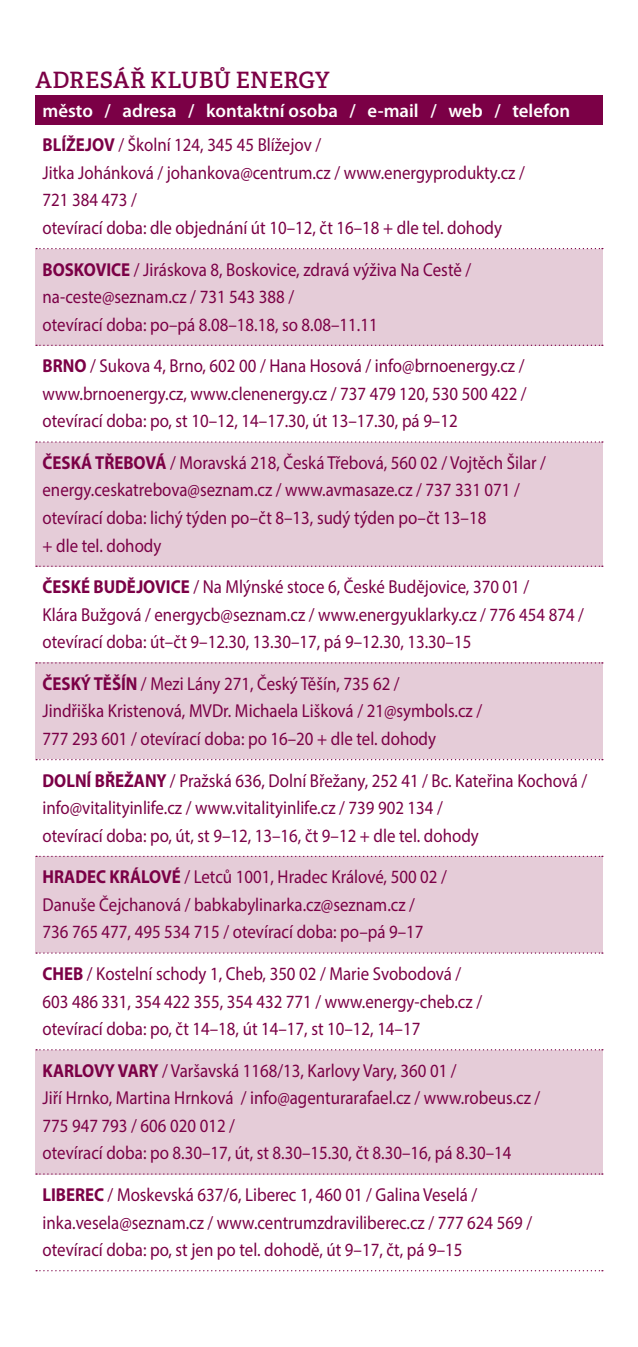
<style>
.page{position:relative;width:638px;height:1347px;background:#fff}
.page>*{position:absolute;margin:0;border:0;box-sizing:border-box;transform-origin:0 0}
.t1{font:600 22.5px "Adelle";letter-spacing:.005em;color:#7b0046}
.t2{font:18.75px/27.5px "Myriad Pro";color:#7b0046;scale:.9 1}
.t3{font:600 18.75px/34.5px "Myriad Pro";color:#fff}
.s1{font-weight:700;color:#7b0046}
.s2{font-weight:400;color:#7b0046}
.s3{font-weight:700}
</style>
<div class="page">
<div style="left:35px;top:95px;width:567px;height:30px;background:#7b0046"></div>
<div style="left:35px;top:249px;width:567px;height:96px;background:#e5ccd8"></div>
<div style="left:35px;top:442px;width:567px;height:124px;background:#e5ccd8"></div>
<div style="left:35px;top:662px;width:567px;height:97px;background:#e5ccd8"></div>
<div style="left:35px;top:856px;width:567px;height:96px;background:#e5ccd8"></div>
<div style="left:35px;top:1050px;width:567px;height:124px;background:#e5ccd8"></div>
<svg style="left:36px;top:248px;width:567px;height:1px"></svg>
<svg style="left:36px;top:345px;width:567px;height:1px"></svg>
<svg style="left:36px;top:441px;width:567px;height:1px"></svg>
<svg style="left:36px;top:565px;width:567px;height:2px"></svg>
<svg style="left:36px;top:662px;width:567px;height:1px"></svg>
<svg style="left:36px;top:759px;width:567px;height:1px"></svg>
<svg style="left:36px;top:855px;width:567px;height:2px"></svg>
<svg style="left:36px;top:952px;width:567px;height:1px"></svg>
<svg style="left:36px;top:1049px;width:567px;height:1px"></svg>
<svg style="left:36px;top:1173px;width:567px;height:1px"></svg>
<svg style="left:36px;top:1270px;width:567px;height:1px"></svg>
<p class="t1" style="left:35px;top:66px;width:296px">ADRESÁŘ KLUBŮ ENERGY</p>
<p class="t3" style="left:43px;top:93px;width:529px">město / adresa / kontaktní osoba / e-mail / web / telefon<br><span class="s1">BLÍŽEJOV</span> <span class="s2">/ Školní 124, 345 45 Blížejov /</span></p>
<p class="t2" style="left:43px;top:158px;width:537px">Jitka Johánková / johankova@centrum.cz / www.energyprodukty.cz /<br>721 384 473 /<br>otevírací doba: dle objednání út 10–12, čt 16–18 + dle tel. dohody</p>
<p class="t2" style="left:43px;top:255px;width:478px"><span class="s3">BOSKOVICE</span> / Jiráskova 8, Boskovice, zdravá výživa Na Cestě / na-ceste@seznam.cz / 731 543 388 /<br>otevírací doba: po–pá 8.08–18.18, so 8.08–11.11</p>
<p class="t2" style="left:43px;top:352px;width:539px;text-align:justify"><span class="s3">BRNO</span> / Sukova 4, Brno, 602 00 / Hana Hosová / info@brnoenergy.cz / www.brnoenergy.cz, www.clenenergy.cz / 737 479 120, 530 500 422 / otevírací doba: po, st 10–12, 14–17.30, út 13–17.30, pá 9–12</p>
<p class="t2" style="left:43px;top:448px;width:561px"><span class="s3">ČESKÁ TŘEBOVÁ</span> / Moravská 218, Česká Třebová, 560 02 / Vojtěch Šilar / energy.ceskatrebova@seznam.cz / www.avmasaze.cz / 737 331 071 / otevírací doba: lichý týden po–čt 8–13, sudý týden po–čt 13–18<br>+ dle tel. dohody</p>
<p class="t2" style="left:43px;top:573px;width:603px"><span class="s3">ČESKÉ BUDĚJOVICE</span> / Na Mlýnské stoce 6, České Budějovice, 370 01 /<br>Klára Bužgová / energycb@seznam.cz / www.energyuklarky.cz / 776 454 874 / otevírací doba: út–čt 9–12.30, 13.30–17, pá 9–12.30, 13.30–15</p>
<p class="t2" style="left:43px;top:669px;width:490px"><span class="s3">ČESKÝ TĚŠÍN</span> / Mezi Lány 271, Český Těšín, 735 62 /<br>Jindřiška Kristenová, MVDr. Michaela Lišková / 21@symbols.cz /<br>777 293 601 / otevírací doba: po 16–20 + dle tel. dohody</p>
<p class="t2" style="left:43px;top:766px;width:607px"><span class="s3">DOLNÍ BŘEŽANY</span> / Pražská 636, Dolní Břežany, 252 41 / Bc. Kateřina Kochová / info@vitalityinlife.cz / www.vitalityinlife.cz / 739 902 134 /<br>otevírací doba: po, út, st 9–12, 13–16, čt 9–12 + dle tel. dohody</p>
<p class="t2" style="left:43px;top:863px;width:451px"><span class="s3">HRADEC KRÁLOVÉ</span> / Letců 1001, Hradec Králové, 500 02 /<br>Danuše Čejchanová / babkabylinarka.cz@seznam.cz /<br>736 765 477, 495 534 715 / otevírací doba: po–pá 9–17</p>
<p class="t2" style="left:43px;top:959px;width:490px"><span class="s3">CHEB</span> / Kostelní schody 1, Cheb, 350 02 / Marie Svobodová /<br>603 486 331, 354 422 355, 354 432 771 / www.energy-cheb.cz / otevírací doba: po, čt 14–18, út 14–17, st 10–12, 14–17</p>
<p class="t2" style="left:43px;top:1056px;width:555px"><span class="s3">KARLOVY VARY</span> / Varšavská 1168/13, Karlovy Vary, 360 01 /<br>Jiří Hrnko, Martina Hrnková / info@agenturarafael.cz / www.robeus.cz / 775 947 793 / 606 020 012 /<br>otevírací doba: po 8.30–17, út, st 8.30–15.30, čt 8.30–16, pá 8.30–14</p>
<p class="t2" style="left:43px;top:1180px;width:545px"><span class="s3">LIBEREC</span> / Moskevská 637/6, Liberec 1, 460 01 / Galina Veselá / inka.vesela@seznam.cz / www.centrumzdraviliberec.cz / 777 624 569 / otevírací doba: po, st jen po tel. dohodě, út 9–17, čt, pá 9–15</p>
</div>
